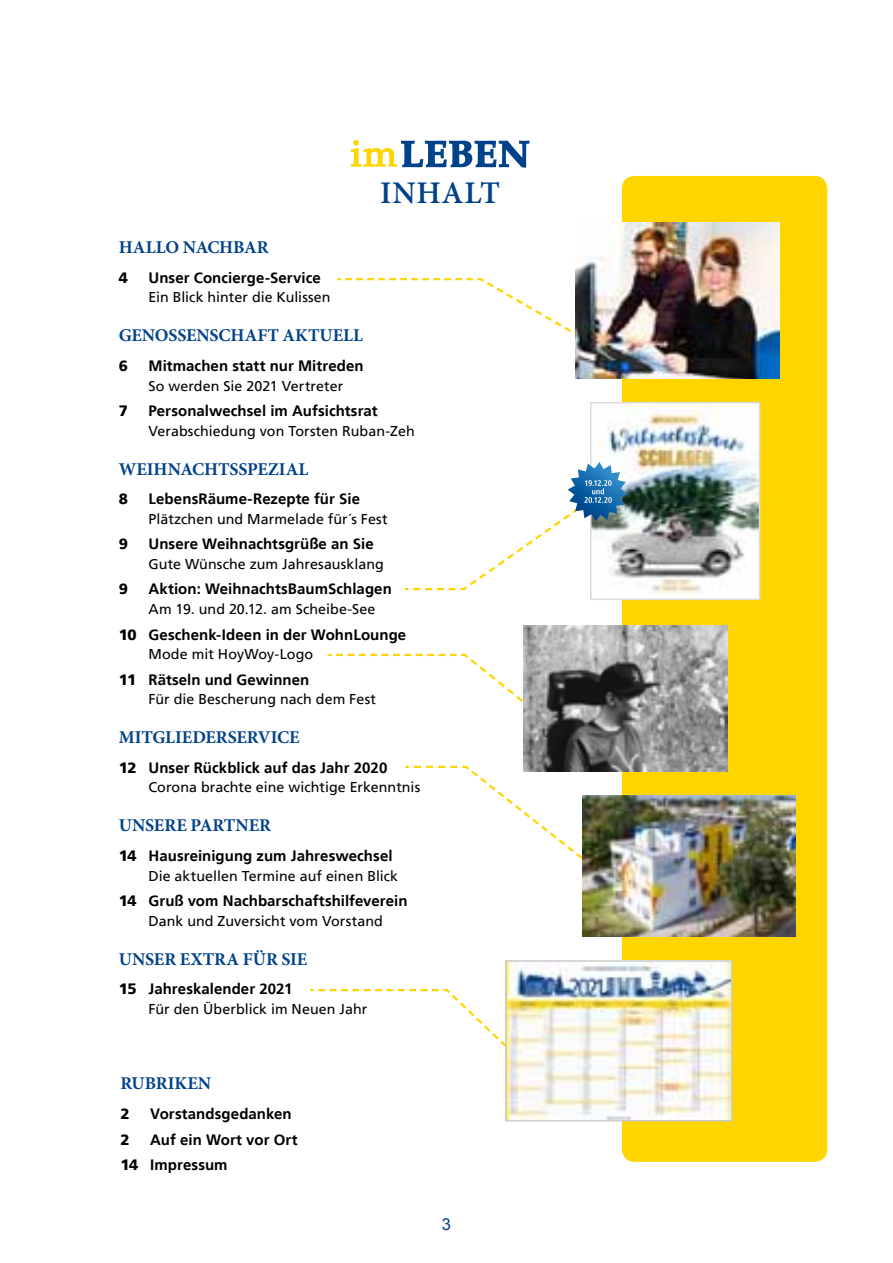
<style>
.page{position:relative;width:893px;height:1263px;background:#fff}
.page>*{position:absolute;margin:0;border:0;box-sizing:border-box;transform-origin:0 0}
.t1{font:600 31.5px "Minion Pro";letter-spacing:.02em;color:#004289}
.t2{font:700 18px "Minion Pro";letter-spacing:-.005em;color:#004289}
.t3{font:16.5px "Arial";color:#004289}
.t4{font:700 15px/25.5px "Frutiger LT";letter-spacing:.005em;color:#000}
.t5{font:900 15px "Frutiger LT";color:#000}
.t6{font:14.25px "Frutiger LT";letter-spacing:.005em;color:#000}
.s1{font-weight:900}
</style>
<div class="page">
<div style="left:622px;top:176px;width:205px;height:986px;background:#ffd500;border-radius:13px"></div>
<svg style="left:350px;top:140px;width:180px;height:28px"></svg>
<svg style="left:337px;top:278px;width:321px;height:105px"></svg>
<svg style="left:405px;top:765px;width:247px;height:149px"></svg>
<svg style="left:310px;top:989px;width:195px;height:58px"></svg>
<img style="left:508px;top:963px;width:221px;height:155px">
<div style="left:505px;top:960px;width:227px;height:161px;border:2px solid #ccc"></div>
<svg style="left:328px;top:653px;width:195px;height:49px"></svg>
<img style="left:583px;top:796px;width:213px;height:140px">
<img style="left:575px;top:222px;width:204px;height:156px">
<img style="left:599px;top:405px;width:158px;height:192px">
<div style="left:590px;top:402px;width:170px;height:198px;border:2px solid #dbdbdb"></div>
<img style="left:523px;top:625px;width:204px;height:146px">
<svg style="left:405px;top:462px;width:222px;height:129px"></svg>
<h1 class="t1" style="left:380px;top:171px;width:121px">INHALT</h1>
<p class="t2" style="left:119px;top:235px;width:152px">HALLO NACHBAR</p>
<p class="t5" style="left:119px;top:269px;width:11px">4</p>
<p class="t4" style="left:148px;top:265px;width:174px">Unser Concierge-Service</p>
<p class="t6" style="left:148px;top:289px;width:184px">Ein Blick hinter die Kulissen</p>
<p class="t2" style="left:119px;top:323px;width:246px">GENOSSENSCHAFT AKTUELL</p>
<p class="t5" style="left:119px;top:357px;width:11px">6</p>
<p class="t4" style="left:148px;top:353px;width:217px">Mitmachen statt nur Mitreden</p>
<p class="t6" style="left:148px;top:377px;width:196px">So werden Sie 2021 Vertreter</p>
<p class="t5" style="left:119px;top:402px;width:11px">7</p>
<p class="t4" style="left:148px;top:398px;width:231px">Personalwechsel im Aufsichtsrat</p>
<p class="t6" style="left:148px;top:422px;width:268px">Verabschiedung von Torsten Ruban-Zeh</p>
<p class="t2" style="left:119px;top:456px;width:191px">WEIHNACHTSSPEZIAL</p>
<p class="t5" style="left:119px;top:490px;width:11px">8</p>
<p class="t4" style="left:148px;top:487px;width:213px">LebensRäume-Rezepte für Sie</p>
<p class="t6" style="left:148px;top:511px;width:241px">Plätzchen und Marmelade für´s Fest</p>
<p class="t5" style="left:119px;top:535px;width:11px">9</p>
<p class="t4" style="left:148px;top:532px;width:227px">Unsere Weihnachtsgrüße an Sie</p>
<p class="t6" style="left:148px;top:556px;width:237px">Gute Wünsche zum Jahresausklang</p>
<p class="t5" style="left:119px;top:580px;width:11px">9</p>
<p class="t4" style="left:148px;top:577px;width:245px">Aktion: WeihnachtsBaumSchlagen</p>
<p class="t6" style="left:148px;top:601px;width:229px">Am 19. und 20.12. am Scheibe-See</p>
<p class="t4" style="left:119px;top:622px;width:289px"><span class="s1">10</span> Geschenk-Ideen in der WohnLounge</p>
<p class="t6" style="left:148px;top:646px;width:166px">Mode mit HoyWoy-Logo</p>
<p class="t4" style="left:119px;top:667px;width:192px"><span class="s1">11</span> Rätseln und Gewinnen</p>
<p class="t6" style="left:148px;top:691px;width:229px">Für die Bescherung nach dem Fest</p>
<p class="t2" style="left:119px;top:724px;width:182px">MITGLIEDERSERVICE</p>
<p class="t4" style="left:119px;top:755px;width:270px"><span class="s1">12</span> Unser Rückblick auf das Jahr 2020</p>
<p class="t6" style="left:148px;top:779px;width:273px">Corona brachte eine wichtige Erkenntnis</p>
<p class="t2" style="left:119px;top:813px;width:154px">UNSERE PARTNER</p>
<p class="t4" style="left:119px;top:843px;width:275px"><span class="s1">14</span> Hausreinigung zum Jahreswechsel</p>
<p class="t6" style="left:148px;top:867px;width:251px">Die aktuellen Termine auf einen Blick</p>
<p class="t4" style="left:119px;top:888px;width:290px"><span class="s1">14</span> Gruß vom Nachbarschaftshilfeverein</p>
<p class="t6" style="left:148px;top:912px;width:236px">Dank und Zuversicht vom Vorstand</p>
<p class="t2" style="left:119px;top:946px;width:190px">UNSER EXTRA FÜR SIE</p>
<p class="t4" style="left:119px;top:976px;width:175px"><span class="s1">15</span> Jahreskalender 2021</p>
<p class="t6" style="left:148px;top:1000px;width:220px">Für den Überblick im Neuen Jahr</p>
<p class="t2" style="left:120px;top:1071px;width:92px">RUBRIKEN</p>
<p class="t5" style="left:120px;top:1105px;width:11px">2</p>
<p class="t4" style="left:150px;top:1101px;width:143px">Vorstandsgedanken</p>
<p class="t5" style="left:120px;top:1130px;width:11px">2</p>
<p class="t4" style="left:120px;top:1127px;width:179px;text-indent:30px">Auf ein Wort vor Ort<br><span class="s1">14</span> Impressum</p>
<p class="t3" style="left:442px;top:1214px;width:11px">3</p>
</div>
